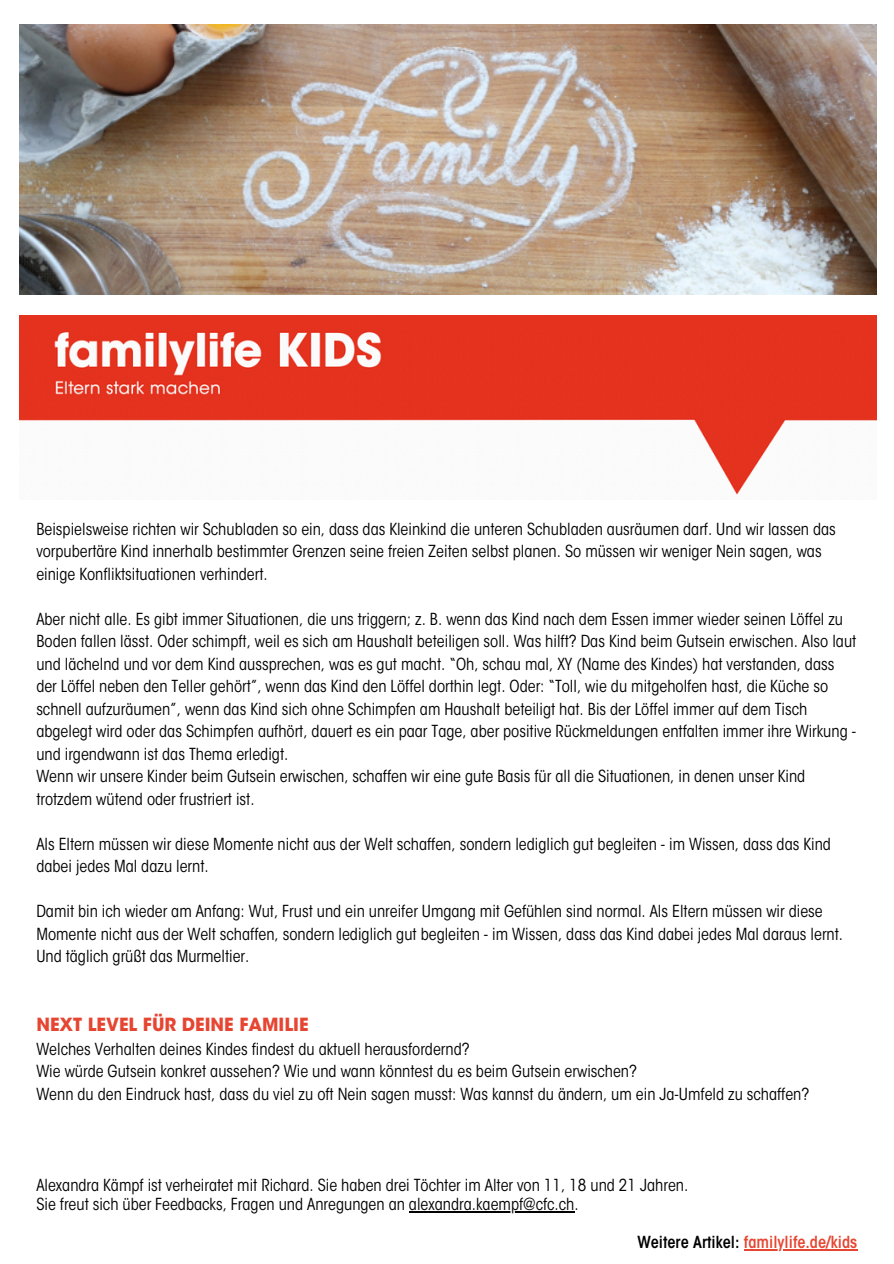
<style>
.page{position:relative;width:894px;height:1264px;background:#fff}
.page>*{position:absolute;margin:0;border:0;box-sizing:border-box;transform-origin:0 0}
.t1{font:700 18px "ITC Avant Garde Std";color:#e64531}
.t2{font:condensed 16.5px/22.5px "ITC Avant Garde Std";color:#000}
.t3{font:600 condensed 16.5px "ITC Avant Garde Std";color:#e64531}
.s1{color:#000}
</style>
<div class="page">
<img style="left:20px;top:316px;width:856px;height:179px">
<hr style="left:409px;top:1210px;width:165px;height:2px;background:#000">
<hr style="left:743px;top:1249px;width:114px;height:1px;background:#e64531">
<img style="left:20px;top:24px;width:856px;height:270px">
<p class="t2" style="left:36px;top:519px;width:800px">Beispielsweise richten wir Schubladen so ein, dass das Kleinkind die unteren Schubladen ausräumen darf. Und wir lassen das vorpubertäre Kind innerhalb bestimmter Grenzen seine freien Zeiten selbst planen. So müssen wir weniger Nein sagen, was einige Konfliktsituationen verhindert.</p>
<p class="t2" style="left:36px;top:609px;width:821px">Aber nicht alle. Es gibt immer Situationen, die uns triggern; z. B. wenn das Kind nach dem Essen immer wieder seinen Löffel zu Boden fallen lässt. Oder schimpft, weil es sich am Haushalt beteiligen soll. Was hilft? Das Kind beim Gutsein erwischen. Also laut und lächelnd und vor dem Kind aussprechen, was es gut macht. “Oh, schau mal, XY (Name des Kindes) hat verstanden, dass der Löffel neben den Teller gehört”, wenn das Kind den Löffel dorthin legt. Oder: “Toll, wie du mitgeholfen hast, die Küche so schnell aufzuräumen”, wenn das Kind sich ohne Schimpfen am Haushalt beteiligt hat. Bis der Löffel immer auf dem Tisch abgelegt wird oder das Schimpfen aufhört, dauert es ein paar Tage, aber positive Rückmeldungen entfalten immer ihre Wirkung - und irgendwann ist das Thema erledigt.</p>
<p class="t2" style="left:36px;top:767px;width:770px">Wenn wir unsere Kinder beim Gutsein erwischen, schaffen wir eine gute Basis für all die Situationen, in denen unser Kind trotzdem wütend oder frustriert ist.</p>
<p class="t2" style="left:36px;top:834px;width:795px">Als Eltern müssen wir diese Momente nicht aus der Welt schaffen, sondern lediglich gut begleiten - im Wissen, dass das Kind dabei jedes Mal dazu lernt.</p>
<p class="t2" style="left:36px;top:902px;width:808px">Damit bin ich wieder am Anfang: Wut, Frust und ein unreifer Umgang mit Gefühlen sind normal. Als Eltern müssen wir diese<br>Momente nicht aus der Welt schaffen, sondern lediglich gut begleiten - im Wissen, dass das Kind dabei jedes Mal daraus lernt.<br>Und täglich grüßt das Murmeltier.</p>
<p class="t1" style="left:36px;top:1017px;width:273px">NEXT LEVEL FÜR DEINE FAMILIE</p>
<p class="t2" style="left:36px;top:1039px;width:434px">Welches Verhalten deines Kindes findest du aktuell herausfordernd?</p>
<p class="t2" style="left:36px;top:1061px;width:602px">Wie würde Gutsein konkret aussehen? Wie und wann könntest du es beim Gutsein erwischen?</p>
<p class="t2" style="left:36px;top:1084px;width:774px">Wenn du den Eindruck hast, dass du viel zu oft Nein sagen musst: Was kannst du ändern, um ein Ja-Umfeld zu schaffen?</p>
<p class="t2" style="left:36px;top:1175px;width:653px">Alexandra Kämpf ist verheiratet mit Richard. Sie haben drei Töchter im Alter von 11, 18 und 21 Jahren.</p>
<p class="t2" style="left:36px;top:1194px;width:543px">Sie freut sich über Feedbacks, Fragen und Anregungen an alexandra.kaempf@cfc.ch.</p>
<p class="t3" style="left:637px;top:1235px;width:221px"><span class="s1">Weitere Artikel:</span> familylife.de/kids</p>
</div>
